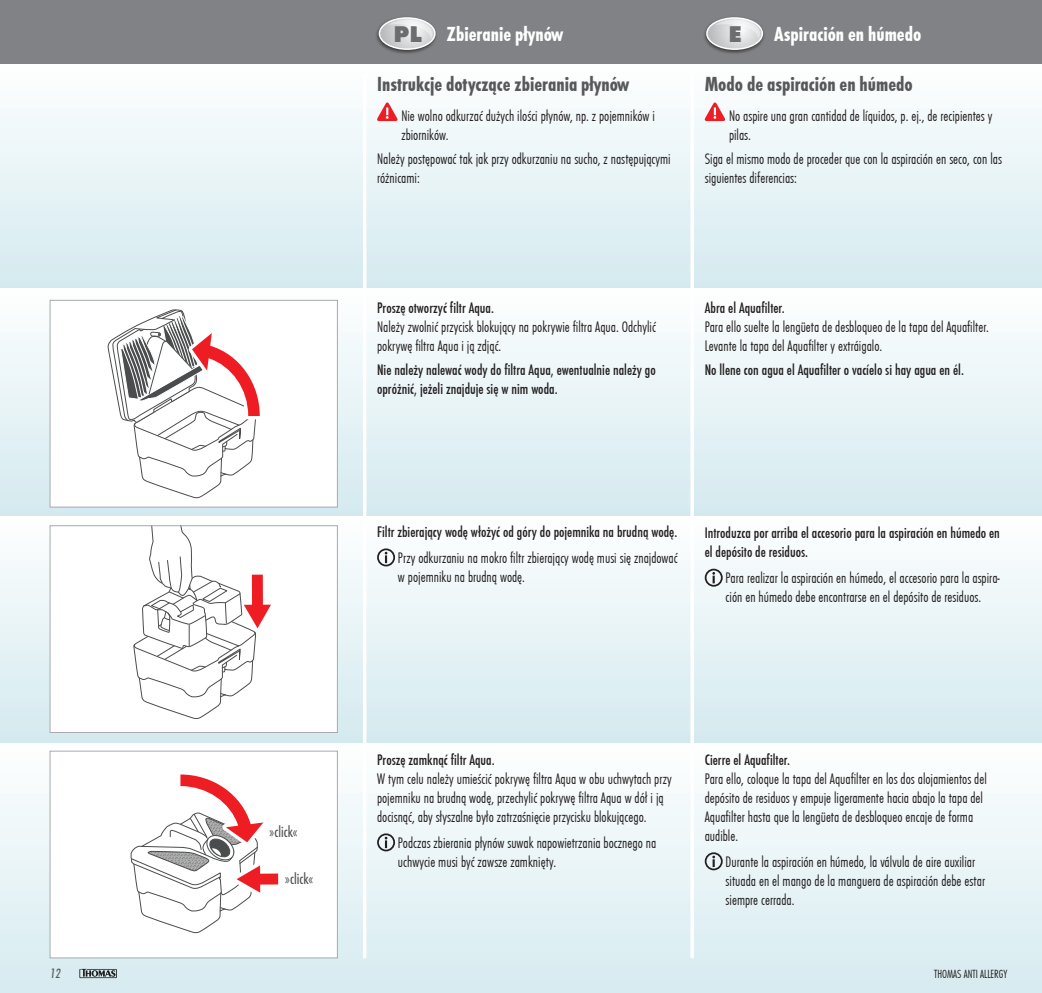
<style>
.page{position:relative;width:1042px;height:993px;background:#fff}
.page>*{position:absolute;margin:0;border:0;box-sizing:border-box;transform-origin:0 0}
.t1{font:800 23.62px "Function";color:#6c6d70}
.t2{font:700 21px "Futura Con";color:#57585a}
.t3{font:700 21px "Futura Con";color:#fff}
.t4{font:16.1px "Futura Con Boo";color:#4b4c4d}
._9_p_Fließtext_mediu{font:300 15.75px/18.9px "Futura Con";color:#231f20}
._9_p_Fließtext_mediu-2{font:500 15.75px/18.9px "Futura Con";color:#231f20}
.t5{font:italic 500 14px "Futura Con";color:#57585a}
.t6{font:300 12.25px "Futura Con";color:#231f20}
.s1{font-weight:500}
</style>
<div class="page">
<div style="left:0;top:0;width:1042px;height:63px;background:#808285"></div>
<div style="left:0;top:742px;width:1042px;height:250px;background:linear-gradient(to bottom,#fefffe,#d6ebf0)"></div>
<div style="left:0;top:64px;width:1042px;height:226px;background:linear-gradient(to bottom,#fefefe,#d4eaef)"></div>
<div style="left:0;top:288px;width:1042px;height:228px;background:linear-gradient(to bottom,#fefefe,#d4eaef)"></div>
<div style="left:0;top:516px;width:1042px;height:226px;background:linear-gradient(to bottom,#feffff,#d4e9ee)"></div>
<div style="left:50px;top:750px;width:287px;height:207px;background:#fff"></div>
<svg style="left:131px;top:774px;width:148px;height:158px"></svg>
<div style="left:50px;top:750px;width:288px;height:208px;border:1px solid #a8a9ad"></div>
<div style="left:50px;top:525px;width:287px;height:207px;background:#fff"></div>
<svg style="left:134px;top:527px;width:137px;height:192px"></svg>
<div style="left:50px;top:525px;width:288px;height:207px;border:1px solid #a8a9ad"></div>
<div style="left:50px;top:300px;width:287px;height:207px;background:#fff"></div>
<svg style="left:107px;top:309px;width:153px;height:189px"></svg>
<div style="left:50px;top:300px;width:288px;height:207px;border:1px solid #a8a9ad"></div>
<div style="left:702px;top:15px;width:64px;height:39px;background:#231f20;opacity:.75"></div>
<div style="left:706px;top:17px;width:57px;height:33px;border:1px solid #fff;border-radius:50%"></div>
<svg style="left:707px;top:18px;width:55px;height:31px;background:#cdced0"></svg>
<svg style="left:376px;top:102px;width:22px;height:19px"></svg>
<div style="left:377px;top:833px;width:18px;height:18px;border:2px solid #231f20;border-radius:50%"></div>
<svg style="left:385px;top:836px;width:2px;height:11px"></svg>
<div style="left:377px;top:548px;width:18px;height:18px;border:2px solid #231f20;border-radius:50%"></div>
<svg style="left:385px;top:551px;width:2px;height:12px"></svg>
<div style="left:375px;top:15px;width:64px;height:39px;background:#231f20;opacity:.75"></div>
<div style="left:379px;top:17px;width:57px;height:33px;border:1px solid #fff;border-radius:50%"></div>
<svg style="left:379px;top:18px;width:56px;height:31px;background:#cccdcf"></svg>
<svg style="left:704px;top:102px;width:21px;height:19px"></svg>
<div style="left:705px;top:852px;width:18px;height:18px;border:2px solid #231f20;border-radius:50%"></div>
<svg style="left:712px;top:855px;width:3px;height:11px"></svg>
<div style="left:705px;top:568px;width:18px;height:18px;border:2px solid #231f20;border-radius:50%"></div>
<svg style="left:712px;top:571px;width:3px;height:12px"></svg>
<hr style="left:690px;top:74px;width:4px;height:883px;background:#fff">
<hr style="left:363px;top:74px;width:3px;height:883px;background:#fff">
<svg style="left:79px;top:968px;width:38px;height:9px"></svg>
<p class="t4" style="left:269px;top:820px;width:30px">»click«</p>
<p class="t4" style="left:285px;top:867px;width:30px">»click«</p>
<p class="t1" style="left:393px;top:20px;width:30px">PL</p>
<p class="t3" style="left:446px;top:19px;width:118px">Zbieranie płynów</p>
<h1 class="t1" style="left:728px;top:20px;width:15px">E</h1>
<p class="t3" style="left:774px;top:19px;width:149px">Aspiración en húmedo</p>
<p class="t2" style="left:377px;top:69px;width:254px">Instrukcje dotyczące zbierania płynów</p>
<p class="_9_p_Fließtext_mediu" style="left:401px;top:106px;width:255px">Nie wolno odkurzać dużych ilości płynów, np. z pojemników i zbiorników.</p>
<p class="_9_p_Fließtext_mediu" style="left:377px;top:148px;width:295px">Należy postępować tak jak przy odkurzaniu na sucho, z następującymi różnicami:</p>
<p class="t2" style="left:705px;top:69px;width:209px">Modo de aspiración en húmedo</p>
<p class="_9_p_Fließtext_mediu" style="left:729px;top:106px;width:265px">No aspire una gran cantidad de líquidos, p. ej., de recipientes y pilas.</p>
<p class="_9_p_Fließtext_mediu" style="left:705px;top:148px;width:299px">Siga el mismo modo de proceder que con la aspiración en seco, con las siguientes diferencias:</p>
<p class="_9_p_Fließtext_mediu" style="left:377px;top:298px;width:280px"><span class="s1">Proszę otworzyć filtr Aqua.<br></span>Należy zwolnić przycisk blokujący na pokrywie filtra Aqua. Odchylić pokrywę filtra Aqua i ją zdjąć.</p>
<p class="_9_p_Fließtext_mediu-2" style="left:377px;top:359px;width:280px">Nie należy nalewać wody do filtra Aqua, ewentualnie należy go opróżnić, jeżeli znajduje się w nim woda.</p>
<p class="_9_p_Fließtext_mediu" style="left:705px;top:298px;width:286px"><span class="s1">Abra el Aquafilter.<br></span>Para ello suelte la lengüeta de desbloqueo de la tapa del Aquafilter.<br>Levante la tapa del Aquafilter y extráigalo.</p>
<p class="_9_p_Fließtext_mediu-2" style="left:705px;top:359px;width:261px">No llene con agua el Aquafilter o vacíelo si hay agua en él.</p>
<p class="_9_p_Fließtext_mediu-2" style="left:377px;top:521px;width:302px">Filtr zbierający wodę włożyć od góry do pojemnika na brudną wodę.</p>
<p class="_9_p_Fließtext_mediu" style="left:398px;top:547px;width:281px">Przy odkurzaniu na mokro filtr zbierający wodę musi się znajdować w pojemniku na brudną wodę.</p>
<p class="_9_p_Fließtext_mediu-2" style="left:705px;top:522px;width:297px">Introduzca por arriba el accesorio para la aspiración en húmedo en el depósito de residuos.</p>
<p class="_9_p_Fließtext_mediu" style="left:725px;top:567px;width:276px">Para realizar la aspiración en húmedo, el accesorio para la aspira&shy;ción en húmedo debe encontrarse en el depósito de residuos.</p>
<p class="_9_p_Fließtext_mediu" style="left:377px;top:749px;width:296px"><span class="s1">Proszę zamknąć filtr Aqua.<br></span>W tym celu należy umieścić pokrywę filtra Aqua w obu uchwytach przy pojemniku na brudną wodę, przechylić pokrywę filtra Aqua w dół i ją docisnąć, aby słyszalne było zatrzaśnięcie przycisku blokującego.</p>
<p class="_9_p_Fließtext_mediu" style="left:398px;top:832px;width:260px">Podczas zbierania płynów suwak napowietrzania bocznego na uchwycie musi być zawsze zamknięty.</p>
<p class="_9_p_Fließtext_mediu" style="left:705px;top:749px;width:284px"><span class="s1">Cierre el Aquafilter.<br></span>Para ello, coloque la tapa del Aquafilter en los dos alojamientos del depósito de residuos y empuje ligeramente hacia abajo la tapa del Aquafilter hasta que la lengüeta de desbloqueo encaje de forma audible.</p>
<p class="_9_p_Fließtext_mediu" style="left:725px;top:851px;width:261px">Durante la aspiración en húmedo, la válvula de aire auxiliar situada en el mango de la manguera de aspiración debe estar siempre cerrada.</p>
<p class="t5" style="left:50px;top:963px;width:12px">12</p>
<p class="t6" style="left:934px;top:965px;width:74px">THOMAS ANTI ALLERGY</p>
</div>
